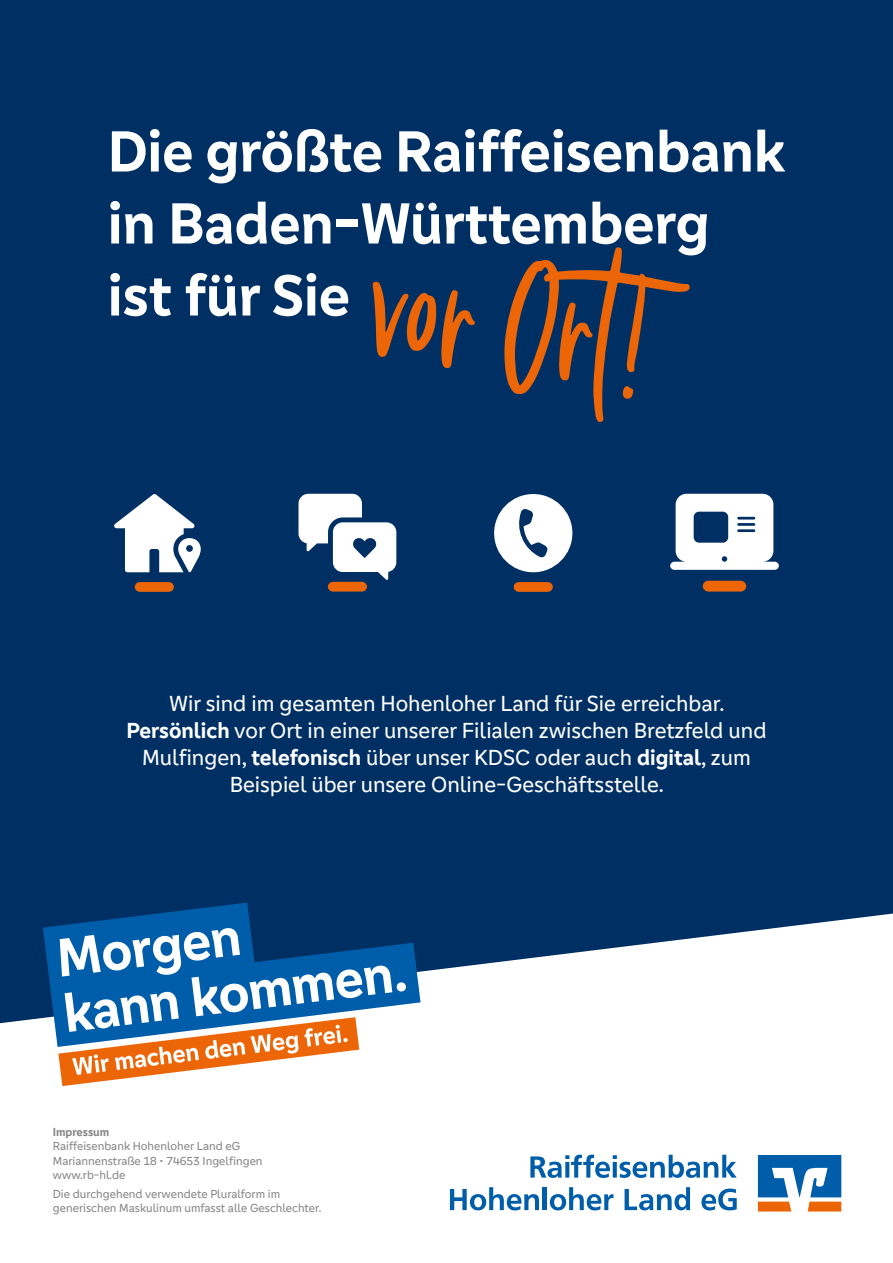
<style>
.page{position:relative;width:893px;height:1263px;background:#fff}
.page>*{position:absolute;margin:0;border:0;box-sizing:border-box;transform-origin:0 0}
.t1{font:216.15px "Sugar Melon";color:#ec6608;scale:.91 1}
.t2{font:700 60px/72px "Genos GFG";color:#fff}
.t3{font:22.5px/27px "Genos GFG";color:#fff;text-align:center}
.t4{font:12px/14.4px "Genos GFG";color:#878787}
.t5{font:700 12px "Genos GFG";color:#878787}
.s1{font-weight:700}
</style>
<div class="page">
<div style="left:0;top:0;width:893px;height:1118px;background:#003063"></div>
<svg style="left:0;top:913px;width:893px;height:299px;fill:#fff"></svg>
<svg style="left:758px;top:1155px;width:83px;height:56px"></svg>
<svg style="left:530px;top:1154px;width:207px;height:24px"></svg>
<svg style="left:450px;top:1187px;width:89px;height:23px"></svg>
<hr style="left:543px;top:1187px;width:4px;height:23px;background:#005da9">
<svg style="left:550px;top:1187px;width:64px;height:23px"></svg>
<svg style="left:625px;top:1187px;width:65px;height:23px"></svg>
<svg style="left:701px;top:1188px;width:36px;height:22px"></svg>
<svg style="left:43px;top:902px;width:378px;height:184px"></svg>
<svg style="left:114px;top:494px;width:87px;height:79px"></svg>
<div style="left:135px;top:582px;width:39px;height:10px;background:#ec6608;border-radius:5px"></div>
<svg style="left:494px;top:494px;width:78px;height:78px"></svg>
<div style="left:514px;top:582px;width:39px;height:10px;background:#ec6608;border-radius:5px"></div>
<svg style="left:299px;top:494px;width:97px;height:86px"></svg>
<div style="left:328px;top:582px;width:39px;height:10px;background:#ec6608;border-radius:5px"></div>
<svg style="left:670px;top:494px;width:109px;height:76px"></svg>
<div style="left:703px;top:581px;width:43px;height:11px;background:#ec6608;border-radius:6px"></div>
<h2 class="t2" style="left:108px;top:116px;width:679px">Die größte Raiffeisenbank in Baden-Württemberg ist für Sie</h2>
<h1 class="t1" style="left:387px;top:213px;width:300px;rotate:6deg">vorOrt!</h1>
<p class="t3" style="left:126px;top:690px;width:642px">Wir sind im gesamten Hohenloher Land für Sie erreichbar.<br><span class="s1">Persönlich</span> vor Ort in einer unserer Filialen zwischen Bretzfeld und Mulfingen, <span class="s1">telefonisch</span> über unser KDSC oder auch <span class="s1">digital</span>, zum Beispiel über unsere Online-Geschäftsstelle.</p>
<p class="t5" style="left:53px;top:1125px;width:58px">Impressum</p>
<p class="t4" style="left:53px;top:1139px;width:211px">Raiffeisenbank Hohenloher Land eG<br>Mariannenstraße 18 • 74653 Ingelfingen www.rb-hl.de</p>
<p class="t4" style="left:53px;top:1186px;width:270px">Die durchgehend verwendete Pluralform im generischen Maskulinum umfasst alle Geschlechter.</p>
</div>
